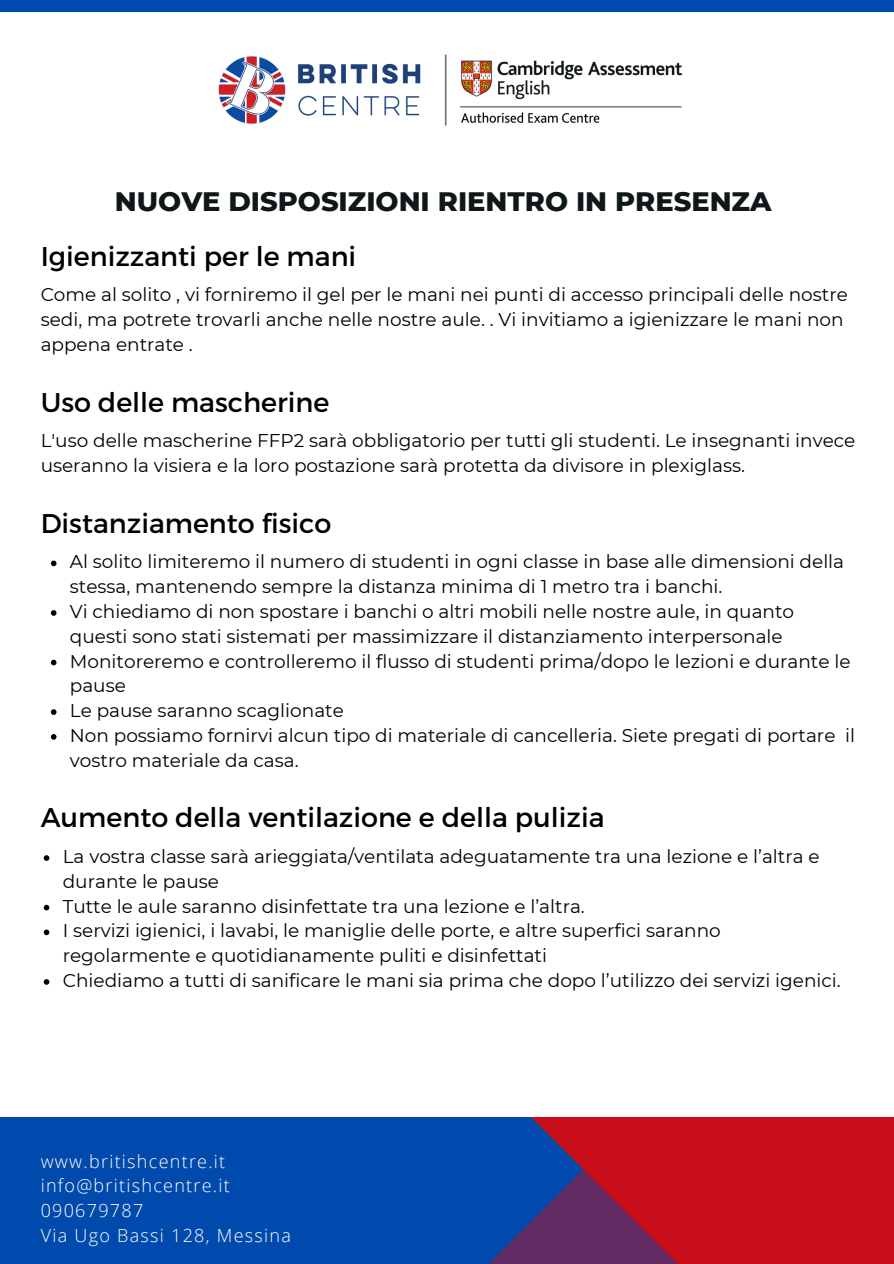
<style>
.page{position:relative;width:894px;height:1264px;background:#fff}
.page>*{position:absolute;margin:0;border:0;box-sizing:border-box;transform-origin:0 0}
.t1{font:800 27.3px "Montserrat";color:#101718}
.t2{font:27px "Montserrat";color:#000}
.t3{font:18.45px/24.8px "Montserrat";color:#000}
.t4{font:300 18px "Open Sans";letter-spacing:.07em;color:#fff}
</style>
<div class="page">
<div style="left:0;top:0;width:893px;height:1263px;background:#004aad"></div>
<svg style="left:475px;top:1116px;width:418px;height:147px;fill:#ca0d1a"></svg>
<div style="left:0;top:13px;width:893px;height:1103px;background:#fff"></div>
<img style="left:218px;top:54px;width:465px;height:72px">
<svg style="left:51px;top:560px;width:5px;height:6px"></svg>
<svg style="left:51px;top:610px;width:5px;height:5px"></svg>
<svg style="left:51px;top:659px;width:5px;height:6px"></svg>
<svg style="left:51px;top:709px;width:5px;height:6px"></svg>
<svg style="left:51px;top:734px;width:5px;height:5px"></svg>
<svg style="left:44px;top:855px;width:5px;height:5px"></svg>
<svg style="left:44px;top:904px;width:5px;height:6px"></svg>
<svg style="left:44px;top:929px;width:5px;height:6px"></svg>
<svg style="left:44px;top:979px;width:5px;height:5px"></svg>
<p class="t1" style="left:115px;top:185px;width:658px">NUOVE DISPOSIZIONI RIENTRO IN PRESENZA</p>
<p class="t2" style="left:41px;top:238px;width:317px">Igienizzanti per le mani</p>
<p class="t3" style="left:41px;top:282px;width:808px">Come al solito , vi forniremo il gel per le mani nei punti di accesso principali delle nostre sedi, ma potrete trovarli anche nelle nostre aule. . Vi invitiamo a igienizzare le mani non appena entrate .</p>
<p class="t2" style="left:41px;top:384px;width:290px">Uso delle mascherine</p>
<p class="t3" style="left:41px;top:428px;width:816px">L'uso delle mascherine FFP2 sarà obbligatorio per tutti gli studenti. Le insegnanti invece useranno la visiera e la loro postazione sarà protetta da divisore in plexiglass.</p>
<p class="t2" style="left:41px;top:505px;width:292px">Distanziamento fisico</p>
<p class="t3" style="left:70px;top:549px;width:775px">Al solito limiteremo il numero di studenti in ogni classe in base alle dimensioni della stessa, mantenendo sempre la distanza minima di 1 metro tra i banchi.</p>
<p class="t3" style="left:70px;top:599px;width:725px">Vi chiediamo di non spostare i banchi o altri mobili nelle nostre aule, in quanto questi sono stati sistemati per massimizzare il distanziamento interpersonale</p>
<p class="t3" style="left:70px;top:648px;width:782px">Monitoreremo e controlleremo il flusso di studenti prima/dopo le lezioni e durante le pause</p>
<p class="t3" style="left:70px;top:698px;width:275px">Le pause saranno scaglionate</p>
<p class="t3" style="left:70px;top:723px;width:786px">Non possiamo fornirvi alcun tipo di materiale di cancelleria. Siete pregati di portare il vostro materiale da casa.</p>
<p class="t2" style="left:41px;top:800px;width:565px">Aumento della ventilazione e della pulizia</p>
<p class="t3" style="left:63px;top:844px;width:758px">La vostra classe sarà arieggiata/ventilata adeguatamente tra una lezione e l’altra e durante le pause</p>
<p class="t3" style="left:63px;top:893px;width:523px">Tutte le aule saranno disinfettate tra una lezione e l’altra.</p>
<p class="t3" style="left:63px;top:918px;width:659px">I servizi igienici, i lavabi, le maniglie delle porte, e altre superfici saranno regolarmente e quotidianamente puliti e disinfettati</p>
<p class="t3" style="left:63px;top:968px;width:779px">Chiediamo a tutti di sanificare le mani sia prima che dopo l’utilizzo dei servizi igenici.</p>
<p class="t4" style="left:41px;top:1148px;width:186px">www.britishcentre.it</p>
<p class="t4" style="left:41px;top:1173px;width:190px">info@britishcentre.it</p>
<p class="t4" style="left:41px;top:1197px;width:104px">090679787</p>
<p class="t4" style="left:41px;top:1222px;width:252px">Via Ugo Bassi 128, Messina</p>
</div>
